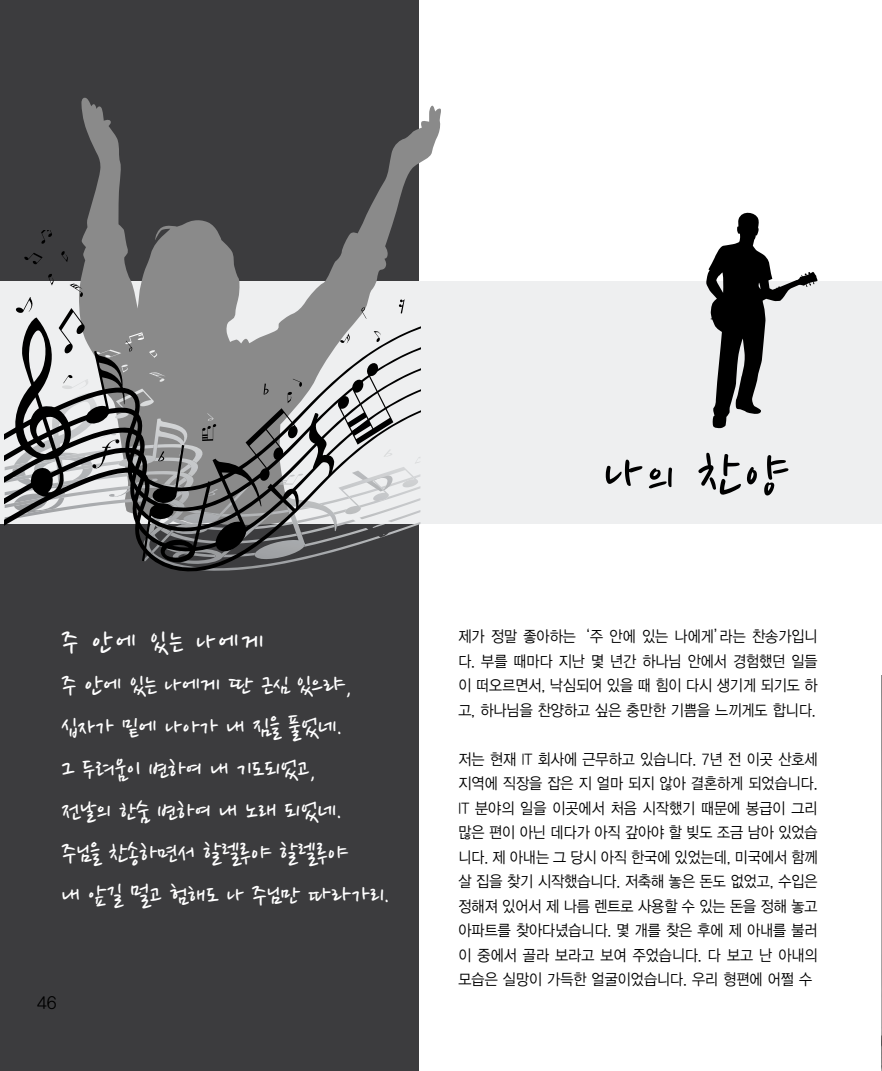
<style>
.page{position:relative;width:882px;height:1071px;background:#fff}
.page>*{position:absolute;margin:0;border:0;box-sizing:border-box;transform-origin:0 0}
.t1{font:63px "Nanum Pen";color:#000}
.t2{font:31.5px "Nanum Pen";letter-spacing:.075em;color:#fff}
.t3{font:28px/42px "Nanum Pen";color:#fff}
.t4{font:17.5px "YDIYGO320";color:#000}
.t5{font:15.75px/24.5px "YDIYGO320";letter-spacing:.005em;color:#000;text-align:justify;scale:.9 1}
.s1{font-size:52.5px}
</style>
<div class="page">
<div style="left:0;top:0;width:419px;height:1071px;background:#3c3c3e"></div>
<img style="left:881px;top:675px;width:1px;height:396px">
<div style="left:0;top:281px;width:882px;height:243px;background:#eeeff0"></div>
<svg style="left:81px;top:97px;width:360px;height:427px"></svg>
<svg style="left:24px;top:253px;width:19px;height:11px"></svg>
<svg style="left:41px;top:231px;width:11px;height:13px"></svg>
<svg style="left:61px;top:251px;width:7px;height:11px"></svg>
<svg style="left:5px;top:274px;width:415px;height:297px"></svg>
<svg style="left:706px;top:212px;width:112px;height:216px"></svg>
<h2 class="t2" style="left:62px;top:627px;width:204px">주 안에 있는 나에게</h2>
<h3 class="t3" style="left:62px;top:665px;width:330px">주 안에 있는 나에게 딴 근심 있으랴, 십자가 밑에 나아가 내 짐을 풀었네.<br>그 두려움이 변하여 내 기도되었고,<br>전날의 한숨 변하여 내 노래 되었네.<br>주님을 찬송하면서 할렐루야 할렐루야<br>내 앞길 멀고 험해도 나 주님만 따라가리.</h3>
<p class="t4" style="left:37px;top:993px;width:21px">46</p>
<h1 class="t1" style="left:603px;top:446px;width:187px">나<span class="s1">의</span> 찬양</h1>
<p class="t5" style="left:459px;top:625px;width:401px">제가 정말 좋아하는‘주 안에 있는 나에게’라는 찬송가입니 다. 부를 때마다 지난 몇 년간 하나님 안에서 경험했던 일들 이 떠오르면서, 낙심되어 있을 때 힘이 다시 생기게 되기도 하 고, 하나님을 찬양하고 싶은 충만한 기쁨을 느끼게도 합니다.</p>
<p class="t5" style="left:459px;top:747px;width:401px">저는 현재 IT 회사에 근무하고 있습니다. 7년 전 이곳 산호세 지역에 직장을 잡은 지 얼마 되지 않아 결혼하게 되었습니다.<br>IT 분야의 일을 이곳에서 처음 시작했기 때문에 봉급이 그리 많은 편이 아닌 데다가 아직 갚아야 할 빚도 조금 남아 있었습 니다. 제 아내는 그 당시 아직 한국에 있었는데, 미국에서 함께 살 집을 찾기 시작했습니다. 저축해 놓은 돈도 없었고, 수입은 정해져 있어서 제 나름 렌트로 사용할 수 있는 돈을 정해 놓고 아파트를 찾아다녔습니다. 몇 개를 찾은 후에 제 아내를 불러 이 중에서 골라 보라고 보여 주었습니다. 다 보고 난 아내의 모습은 실망이 가득한 얼굴이었습니다. 우리 형편에 어쩔 수</p>
</div>
